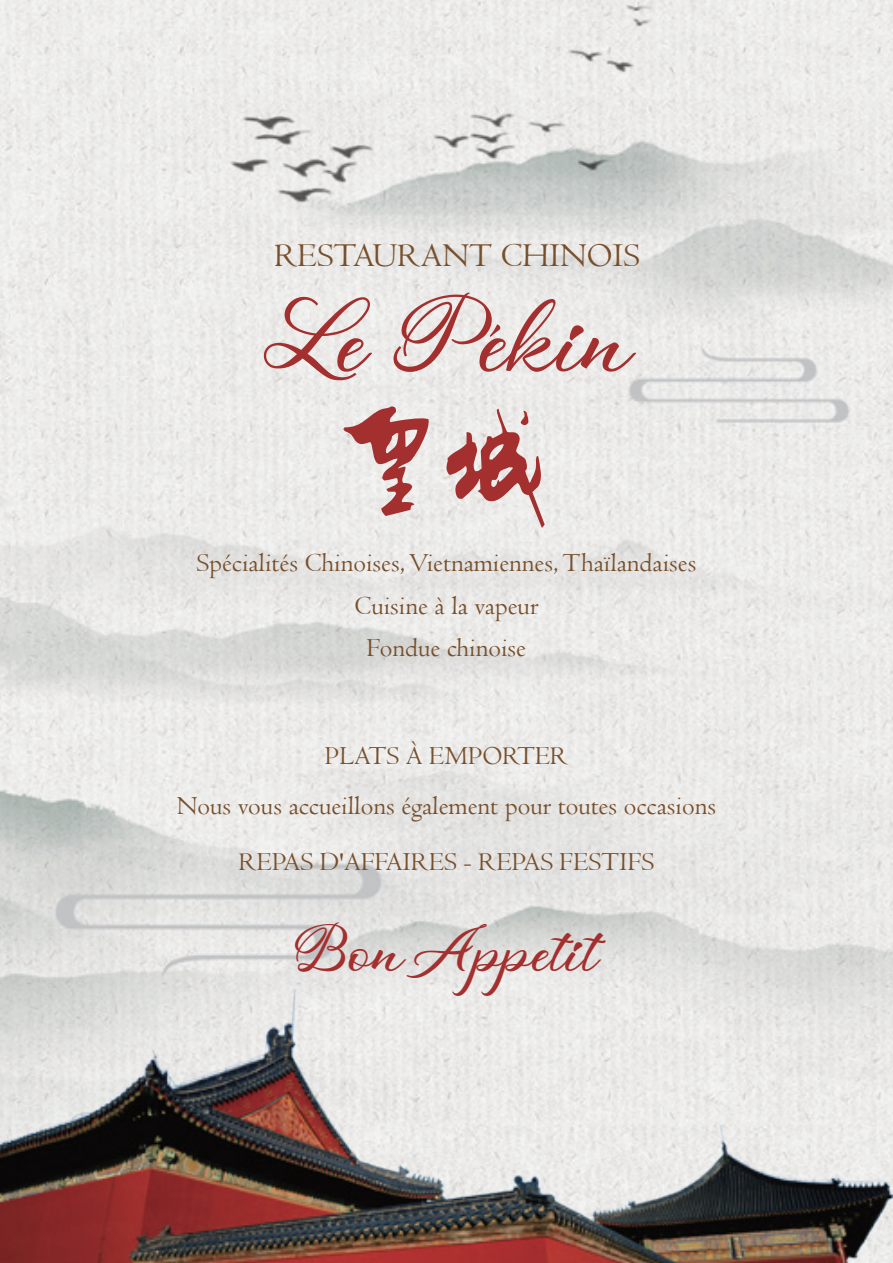
<style>
.page{position:relative;width:893px;height:1263px;background:#fff}
.page>*{position:absolute;margin:0;border:0;box-sizing:border-box;transform-origin:0 0}
.t1{font:72px "august";color:#a3302e}
.t2{font:45px "august";color:#a3302e}
.t3{font:34.65px "Centaur";color:#774f2b}
.t4{font:27px/42.6px "Centaur";color:#774f2b;text-align:center}
</style>
<div class="page">
<img style="left:0;top:0;width:893px;height:1263px">
<img style="left:173px;top:0;width:553px;height:255px">
<svg style="left:343px;top:406px;width:88px;height:110px"></svg>
<svg style="left:446px;top:409px;width:99px;height:119px"></svg>
<p class="t3" style="left:274px;top:235px;width:367px">RESTAURANT CHINOIS</p>
<h1 class="t1" style="left:264px;top:305px;width:370px">Le Pékin</h1>
<p class="t4" style="left:196px;top:541px;width:501px">Spécialités Chinoises, Vietnamiennes, Thaïlandaises<br>Cuisine à la vapeur</p>
<p class="t4" style="left:367px;top:627px;width:161px">Fondue chinoise</p>
<p class="t4" style="left:325px;top:734px;width:245px">PLATS À EMPORTER</p>
<p class="t4" style="left:177px;top:784px;width:541px">Nous vous accueillons également pour toutes occasions</p>
<p class="t4" style="left:239px;top:840px;width:417px">REPAS D'AFFAIRES - REPAS FESTIFS</p>
<h2 class="t2" style="left:294px;top:929px;width:306px">Bon Appetit</h2>
</div>
